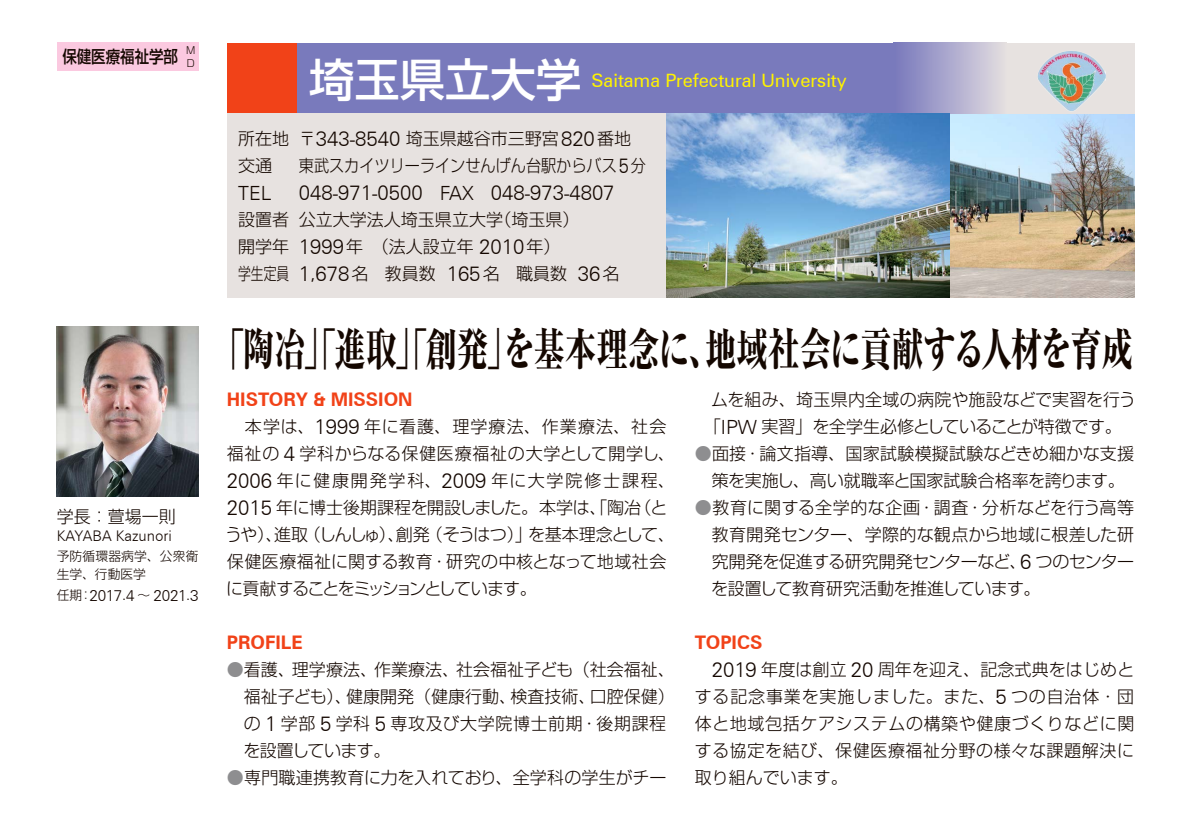
<style>
.page{position:relative;width:1191px;height:814px;background:#fff}
.page>*{position:absolute;margin:0;border:0;box-sizing:border-box;transform-origin:0 0}
.t1{font:800 45.4px "Ryumin Pro";color:#140700;scale:.69 1}
.t2{font:500 45.4px "Shin Go Pro";color:#fff}
.t3{font:300 20.4px "Zurich BT";color:#140700}
.t4{font:300 19.6px "Zurich BT";color:#140700}
.t5{font:700 18.8px "Zurich BT";color:#f14218}
.t6{font:18.4px "Zurich BT";color:#fff300}
.t7{font:300 17px/27px "Shin Go Pro";color:#140700}
.t8{font:300 17px "Shin Go Pro";color:#140700;scale:.89 1}
.t9{font:500 17px "Shin Go Pro";color:#140700;scale:.85 1}
.t10{font:300 15.4px "Zurich BT";letter-spacing:-.015em;color:#140700}
.t11{font:300 14.6px "Zurich BT";color:#140700}
.t12{font:300 12.8px/17px "Shin Go Pro";letter-spacing:.01em;color:#140700}
.t13{font:300 10px/12.8px "Shin Go Pro";color:#140700}
.s1{font-family:"Shin Go Pro";font-size:12.8px}
.s2{font-size:14.6px}
.s3{font-family:"Zurich BT";font-size:20.4px}
.s4{font-family:"Zurich BT";font-size:19.6px}
.s5{font-size:19.6px}
.s6{color:#8e8e90}
</style>
<div class="page">
<img style="left:666px;top:113px;width:468px;height:185px">
<div style="left:57px;top:43px;width:141px;height:28px;background:#fbc9e0"></div>
<div style="left:950px;top:43px;width:184px;height:70px;background:#e7e2e0"></div>
<div style="left:227px;top:43px;width:71px;height:70px;background:#f14218"></div>
<div style="left:298px;top:43px;width:652px;height:70px;background:#797abc"></div>
<div style="left:893px;top:43px;width:113px;height:70px;background:linear-gradient(to right,#7777bc,#e3dee1)"></div>
<img style="left:57px;top:326px;width:141px;height:170px">
<img style="left:1037px;top:51px;width:69px;height:60px">
<div style="left:227px;top:113px;width:439px;height:185px;background:#e7e2e0"></div>
<p class="t9" style="left:62px;top:43px;width:138px">保健医療福祉学部</p>
<p class="t13" style="left:186px;top:43px;width:11px">Ｍ<br>Ｄ</p>
<p class="t7" style="left:57px;top:500px;width:121px">学長：萱場一則</p>
<p class="t11" style="left:57px;top:527px;width:117px">KAYABA Kazunori</p>
<p class="t12" style="left:57px;top:546px;width:143px">予防循環器病学、公衆衛生学、行動医学</p>
<p class="t10" style="left:57px;top:585px;width:143px"><span class="s1">任期：</span>2017<span class="s2">.</span>4 <span class="s1">～</span> 2021<span class="s2">.</span>3</p>
<h1 class="t2" style="left:309px;top:42px;width:274px">埼玉県立大学</h1>
<p class="t6" style="left:591px;top:69px;width:257px">Saitama Prefectural University</p>
<p class="t7" style="left:238px;top:123px;width:394px">所在地〒<span class="s3">343</span><span class="s4">-</span><span class="s3">8540</span> 埼玉県越谷市三野宮<span class="s3">820</span>番地交通</p>
<p class="t8" style="left:299px;top:151px;width:391px">東武スカイツリーラインせんげん台駅からバス<span class="s3">5</span>分</p>
<p class="t4" style="left:238px;top:181px;width:35px">TEL</p>
<p class="t3" style="left:299px;top:180px;width:317px">048<span class="s5">-</span>971<span class="s5">-</span>0500 <span class="s5">FAX</span> 048<span class="s5">-</span>973<span class="s5">-</span>4807</p>
<p class="t7" style="left:238px;top:204px;width:383px">設置者公立大学法人埼玉県立大学（埼玉県）<br>開学年 <span class="s3">1999</span>年　（法人設立年 <span class="s3">2010</span>年）<br>学生定員 <span class="s3">1</span><span class="s4">,</span><span class="s3">678</span>名 教員数 <span class="s3">165</span>名 職員数 <span class="s3">36</span>名</p>
<h1 class="t1" style="left:213px;top:313px;width:1334px">「陶冶」「進取」「創発」を基本理念に、地域社会に貢献する人材を育成</h1>
<p class="t5" style="left:227px;top:388px;width:187px">HISTORY &amp; MISSION</p>
<p class="t7" style="left:225px;top:411px;width:451px">　本学は、<span class="s3">1999</span> 年に看護、理学療法、作業療法、社会福祉の <span class="s3">4</span> 学科からなる保健医療福祉の大学として開学し、<br><span class="s3">2006</span> 年に健康開発学科、<span class="s3">2009</span> 年に大学院修士課程、<br><span class="s3">2015</span> 年に博士後期課程を開設しました。本学は、「陶冶（とうや）、進取（しんしゅ）、創発（そうはつ）」を基本理念として、保健医療福祉に関する教育・研究の中核となって地域社会に貢献することをミッションとしています。</p>
<p class="t5" style="left:227px;top:631px;width:77px">PROFILE</p>
<p class="t7" style="left:243px;top:654px;width:433px;text-indent:-17px"><span class="s6">●</span>看護、理学療法、作業療法、社会福祉子ども（社会福祉、福祉子ども）、健康開発（健康行動、検査技術、口腔保健）の <span class="s3">1</span> 学部 <span class="s3">5</span> 学科 <span class="s3">5</span> 専攻及び大学院博士前期・後期課程を設置しています。</p>
<p class="t7" style="left:227px;top:761px;width:441px"><span class="s6">●</span>専門職連携教育に力を入れており、全学科の学生がチー</p>
<p class="t7" style="left:704px;top:384px;width:433px;text-indent:7px">ムを組み、埼玉県内全域の病院や施設などで実習を行う「<span class="s4">IPW</span> 実習」を全学生必修としていることが特徴です。</p>
<p class="t7" style="left:694px;top:438px;width:441px;text-align:center"><span class="s6">●</span>面接・論文指導、国家試験模擬試験などきめ細かな支援策を実施し、高い就職率と国家試験合格率を誇ります。</p>
<p class="t7" style="left:711px;top:492px;width:424px;text-align:justify;text-indent:-17px"><span class="s6">●</span>教育に関する全学的な企画・調査・分析などを行う高等教育開発センター、学際的な観点から地域に根差した研究開発を促進する研究開発センターなど、<span class="s3">6</span> つのセンターを設置して教育研究活動を推進しています。</p>
<p class="t5" style="left:694px;top:631px;width:69px">TOPICS</p>
<p class="t7" style="left:694px;top:654px;width:441px;text-align:justify;text-indent:17px"><span class="s3">2019</span> 年度は創立 <span class="s3">20</span> 周年を迎え、記念式典をはじめとする記念事業を実施しました。また、<span class="s3">5</span> つの自治体・団体と地域包括ケアシステムの構築や健康づくりなどに関する協定を結び、保健医療福祉分野の様々な課題解決に取り組んでいます。</p>
</div>
